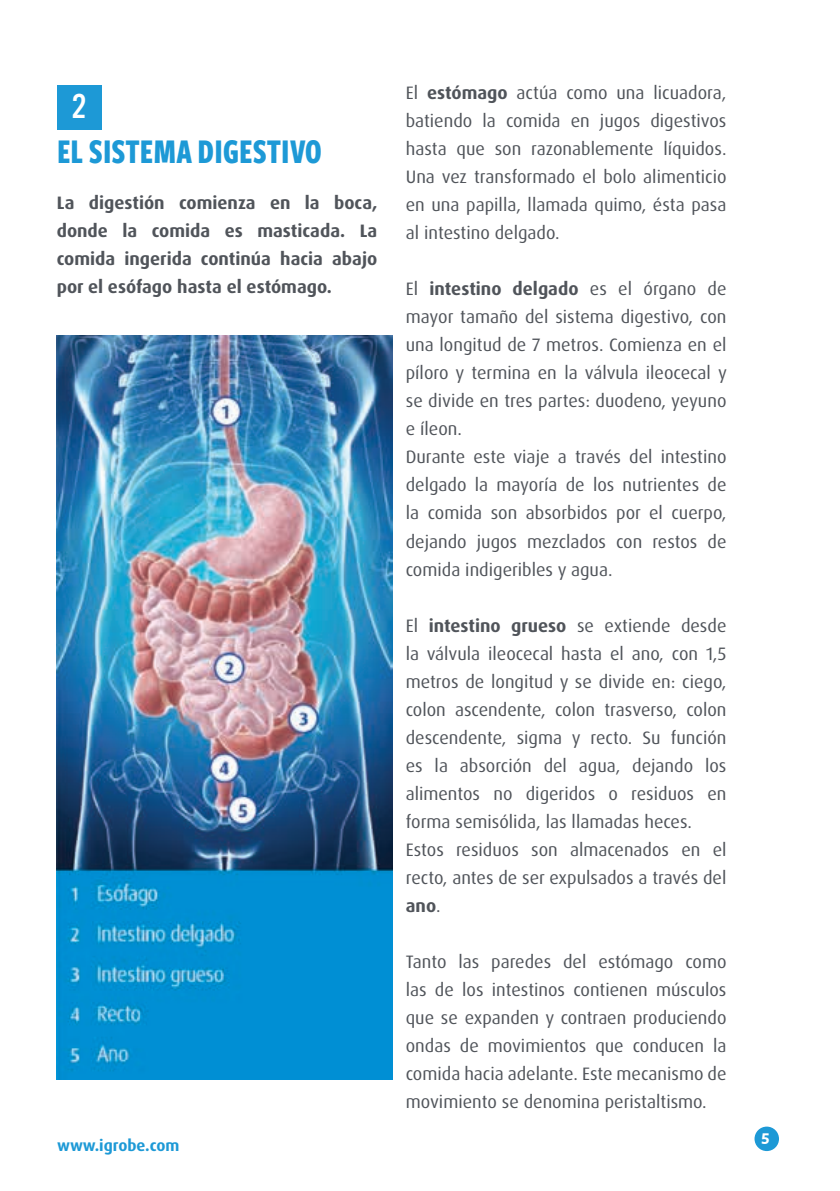
<style>
.page{position:relative;width:840px;height:1191px;background:#fff}
.page>*{position:absolute;margin:0;border:0;box-sizing:border-box;transform-origin:0 0}
.t1{font:700 36px "Freight Sans Cmp Pro";color:#1d99d6}
.t2{font:36px "Alternate Got No 3 D";color:#fff}
.t3{font:18px/28px "Dax Pro";color:#50545a;text-align:justify}
.t4{font:700 18px/28px "Dax Pro";color:#50545a;text-align:justify}
.t5{font:700 16px "Dax Pro";color:#1d99d6}
.t6{font:700 16px "Freight Sans Pro";color:#fff}
.s1{font-weight:700}
</style>
<div class="page">
<div style="left:754px;top:1126px;width:24px;height:25px;background:#1d99d6;border-radius:50%"></div>
<img style="left:57px;top:335px;width:335px;height:744px">
<div style="left:57px;top:85px;width:44px;height:44px;background:#1d99d6"></div>
<h1 class="t2" style="left:72px;top:87px;width:16px">2</h1>
<h1 class="t1" style="left:57px;top:126px;width:266px">EL SISTEMA DIGESTIVO</h1>
<p class="t4" style="left:57px;top:189px;width:322px">La digestión comienza en la boca, donde la comida es masticada. La comida ingerida continúa hacia abajo por el esófago hasta el estómago.</p>
<p class="t5" style="left:57px;top:1135px;width:124px">www.igrobe.com</p>
<p class="t3" style="left:405px;top:79px;width:322px">El <span class="s1">estómago</span> actúa como una licuadora, batiendo la comida en jugos digestivos hasta que son razonablemente líquidos.<br>Una vez transformado el bolo alimenticio en una papilla, llamada quimo, ésta pasa al intestino delgado.</p>
<p class="t3" style="left:405px;top:275px;width:322px;text-align:left">El <span class="s1">intestino delgado</span> es el órgano de mayor tamaño del sistema digestivo, con una longitud de 7 metros. Comienza en el píloro y termina en la válvula ileocecal y se divide en tres partes: duodeno, yeyuno e íleon.<br>Durante este viaje a través del intestino delgado la mayoría de los nutrientes de la comida son absorbidos por el cuerpo, dejando jugos mezclados con restos de comida indigeribles y agua.</p>
<p class="t3" style="left:405px;top:611px;width:322px;text-align:left">El <span class="s1">intestino grueso</span> se extiende desde la válvula ileocecal hasta el ano, con 1,5 metros de longitud y se divide en: ciego, colon ascendente, colon trasverso, colon descendente, sigma y recto. Su función es la absorción del agua, dejando los alimentos no digeridos o residuos en forma semisólida, las llamadas heces.<br>Estos residuos son almacenados en el recto, antes de ser expulsados a través del <span class="s1">ano</span>.</p>
<p class="t3" style="left:405px;top:947px;width:322px">Tanto las paredes del estómago como las de los intestinos contienen músculos que se expanden y contraen produciendo ondas de movimientos que conducen la comida hacia adelante. Este mecanismo de movimiento se denomina peristaltismo.</p>
<p class="t6" style="left:761px;top:1125px;width:9px">5</p>
</div>
